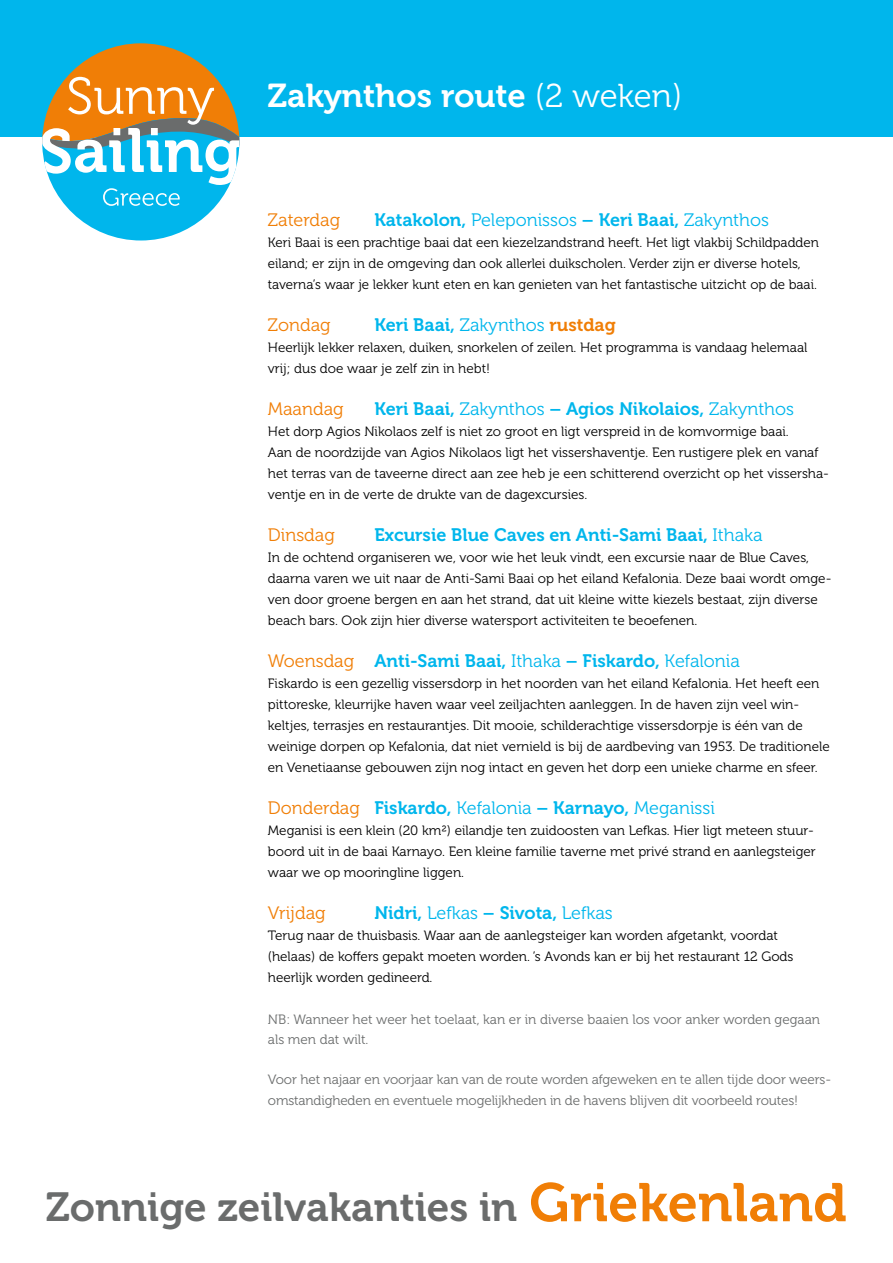
<style>
.page{position:relative;width:893px;height:1263px;background:#fff}
.page>*{position:absolute;margin:0;border:0;box-sizing:border-box;transform-origin:0 0}
.t1{font:40.5px "Museo 700";color:#6a6c6c}
.t2{font:33px "Museo 700";color:#fff}
.t3{font:18px "Museo 700";color:#00b6ec}
.t4{font:18px "Museo 300";color:#00b6ec}
.t5{font:18px "Museo 300";color:#f07e06}
.t6{font:13.5px/21px "Museo 300";color:#000}
.t7{font:13.5px/20.2px "Museo 300";letter-spacing:-.01em;color:#6a6c6c}
.s1{font-family:"Museo 300"}
.s2{font-family:"Museo 700"}
.s3{color:#f07e06}
.s4{font-family:"Museo 300";color:#f07e06}
.s5{font-size:54px;color:#f07e06}
</style>
<div class="page">
<div style="left:0;top:0;width:893px;height:136px;background:#00b6ec"></div>
<svg style="left:42px;top:43px;width:197px;height:198px"></svg>
<h2 class="t2" style="left:268px;top:77px;width:416px">Zakynthos route <span class="s1">(2 weken)</span></h2>
<h3 class="t5" style="left:268px;top:210px;width:74px">Zaterdag</h3>
<h3 class="t4" style="left:374px;top:210px;width:396px"><span class="s2">Katakolon,</span> Peleponissos <span class="s2">– Keri Baai,</span> Zakynthos</h3>
<p class="t6" style="left:268px;top:232px;width:552px">Keri Baai is een prachtige baai dat een kiezelzandstrand heeft. Het ligt vlakbij Schildpadden eiland; er zijn in de omgeving dan ook allerlei duikscholen. Verder zijn er diverse hotels, taverna’s waar je lekker kunt eten en kan genieten van het fantastische uitzicht op de baai.</p>
<h3 class="t5" style="left:268px;top:315px;width:64px">Zondag</h3>
<h3 class="t3" style="left:374px;top:315px;width:243px">Keri Baai, <span class="s1">Zakynthos</span> <span class="s3">rustdag</span></h3>
<p class="t6" style="left:268px;top:337px;width:541px">Heerlijk lekker relaxen, duiken, snorkelen of zeilen. Het programma is vandaag helemaal vrij; dus doe waar je zelf zin in hebt!</p>
<h3 class="t5" style="left:268px;top:399px;width:77px">Maandag</h3>
<h3 class="t3" style="left:374px;top:399px;width:421px">Keri Baai, <span class="s1">Zakynthos</span> – Agios Nikolaios, <span class="s1">Zakynthos</span></h3>
<p class="t6" style="left:268px;top:421px;width:563px">Het dorp Agios Nikolaos zelf is niet zo groot en ligt verspreid in de komvormige baai.<br>Aan de noordzijde van Agios Nikolaos ligt het vissershaventje. Een rustigere plek en vanaf het terras van de taveerne direct aan zee heb je een schitterend overzicht op het vissersha&shy;ventje en in de verte de drukte van de dagexcursies.</p>
<h3 class="t5" style="left:268px;top:525px;width:68px">Dinsdag</h3>
<h3 class="t3" style="left:374px;top:525px;width:390px">Excursie Blue Caves en Anti-Sami Baai, <span class="s1">Ithaka</span></h3>
<p class="t6" style="left:268px;top:547px;width:565px">In de ochtend organiseren we, voor wie het leuk vindt, een excursie naar de Blue Caves, daarna varen we uit naar de Anti-Sami Baai op het eiland Kefalonia. Deze baai wordt omge&shy;ven door groene bergen en aan het strand, dat uit kleine witte kiezels bestaat, zijn diverse beach bars. Ook zijn hier diverse watersport activiteiten te beoefenen.</p>
<h3 class="t3" style="left:268px;top:651px;width:474px"><span class="s4">Woensdag</span> Anti-Sami Baai, <span class="s1">Ithaka</span> – Fiskardo, <span class="s1">Kefalonia</span></h3>
<p class="t6" style="left:268px;top:673px;width:563px">Fiskardo is een gezellig vissersdorp in het noorden van het eiland Kefalonia. Het heeft een pittoreske, kleurrijke haven waar veel zeiljachten aanleggen. In de haven zijn veel win&shy;keltjes, terrasjes en restaurantjes. Dit mooie, schilderachtige vissersdorpje is één van de weinige dorpen op Kefalonia, dat niet vernield is bij de aardbeving van 1953. De traditionele en Venetiaanse gebouwen zijn nog intact en geven het dorp een unieke charme en sfeer.</p>
<h3 class="t3" style="left:268px;top:798px;width:449px"><span class="s4">Donderdag</span> Fiskardo, <span class="s1">Kefalonia</span> – Karnayo, <span class="s1">Meganissi</span></h3>
<p class="t6" style="left:268px;top:820px;width:549px">Meganisi is een klein (20 km²) eilandje ten zuidoosten van Lefkas. Hier ligt meteen stuur&shy;boord uit in de baai Karnayo. Een kleine familie taverne met privé strand en aanlegsteiger waar we op mooringline liggen.</p>
<h3 class="t5" style="left:268px;top:903px;width:59px">Vrijdag</h3>
<h3 class="t3" style="left:374px;top:903px;width:240px">Nidri, <span class="s1">Lefkas</span> – Sivota, <span class="s1">Lefkas</span></h3>
<p class="t6" style="left:268px;top:925px;width:527px">Terug naar de thuisbasis. Waar aan de aanlegsteiger kan worden afgetankt, voordat (helaas) de koffers gepakt moeten worden. ’s Avonds kan er bij het restaurant 12 Gods heerlijk worden gedineerd.</p>
<p class="t7" style="left:268px;top:1009px;width:554px">NB: Wanneer het weer het toelaat, kan er in diverse baaien los voor anker worden gegaan als men dat wilt.</p>
<p class="t7" style="left:268px;top:1070px;width:565px">Voor het najaar en voorjaar kan van de route worden afgeweken en te allen tijde door weers&shy;omstandigheden en eventuele mogelijkheden in de havens blijven dit voorbeeld routes!</p>
<h1 class="t1" style="left:46px;top:1185px;width:802px">Zonnige zeilvakanties in <span class="s5">Griekenland</span></h1>
</div>
